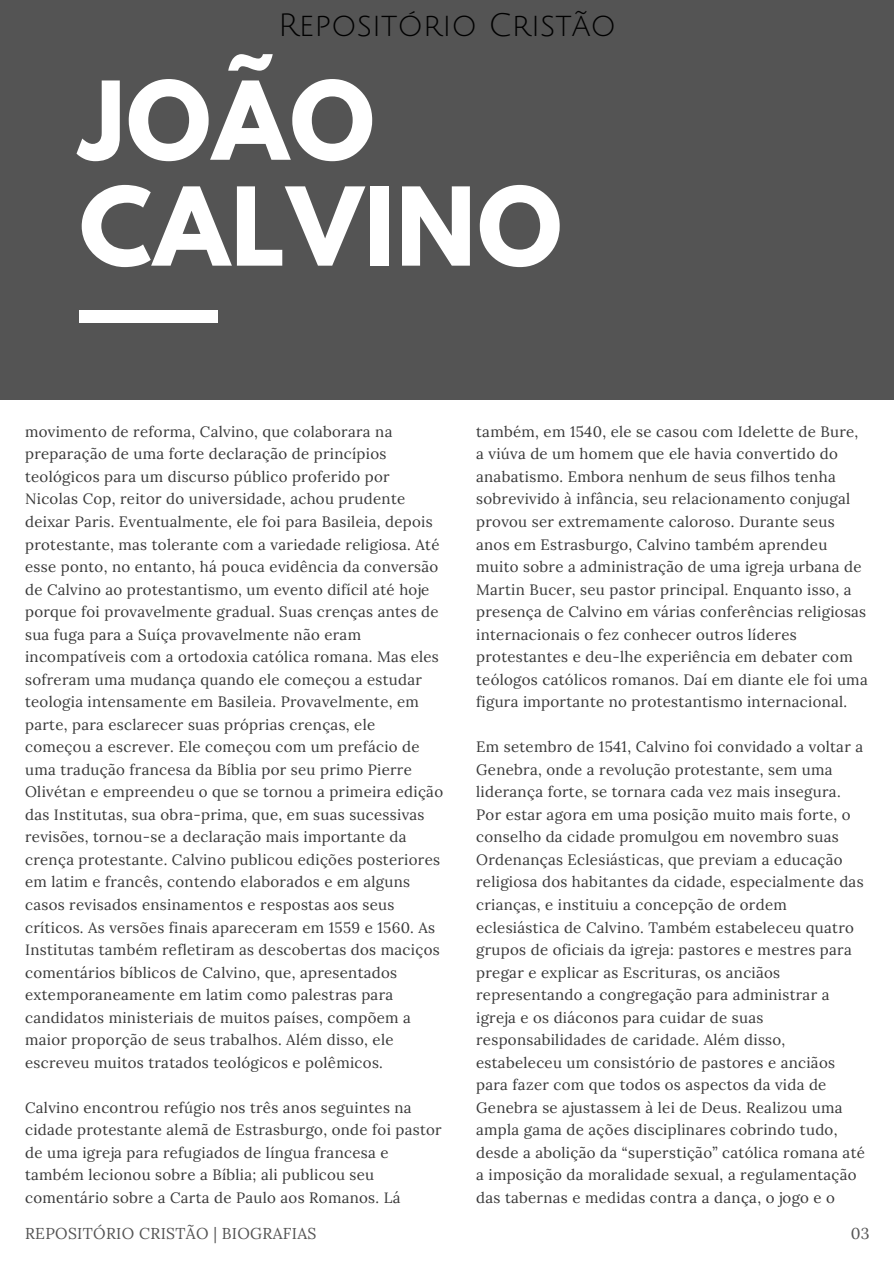
<style>
.page{position:relative;width:894px;height:1264px;background:#fff}
.page>*{position:absolute;margin:0;border:0;box-sizing:border-box;transform-origin:0 0}
.t1{font:700 96.15px/105.9px "League Spartan";letter-spacing:.02em;color:#fff}
.t2{font:31.5px "Julius Sans One";color:#000}
.t3{font:15.75px "Lora";letter-spacing:.02em;color:#545454}
.t4{font:15px/22.5px "Lora";letter-spacing:.02em;color:#383838}
</style>
<div class="page">
<div style="left:0;top:0;width:893px;height:400px;background:#545454"></div>
<div style="left:79px;top:310px;width:139px;height:13px;background:#fff"></div>
<h2 class="t2" style="left:278px;top:9px;width:339px">Repositório Cristão</h2>
<h1 class="t1" style="left:79px;top:80px;width:484px">JOÃO<br>CALVINO</h1>
<p class="t4" style="left:476px;top:420px;width:393px">também, em 1540, ele se casou com Idelette de Bure, a viúva de um homem que ele havia convertido do anabatismo. Embora nenhum de seus filhos tenha sobrevivido à infância, seu relacionamento conjugal provou ser extremamente caloroso. Durante seus anos em Estrasburgo, Calvino também aprendeu muito sobre a administração de uma igreja urbana de Martin Bucer, seu pastor principal. Enquanto isso, a presença de Calvino em várias conferências religiosas internacionais o fez conhecer outros líderes protestantes e deu-lhe experiência em debater com teólogos católicos romanos. Daí em diante ele foi uma figura importante no protestantismo internacional.</p>
<p class="t4" style="left:476px;top:735px;width:390px">Em setembro de 1541, Calvino foi convidado a voltar a Genebra, onde a revolução protestante, sem uma liderança forte, se tornara cada vez mais insegura.<br>Por estar agora em uma posição muito mais forte, o conselho da cidade promulgou em novembro suas Ordenanças Eclesiásticas, que previam a educação religiosa dos habitantes da cidade, especialmente das crianças, e instituiu a concepção de ordem eclesiástica de Calvino. Também estabeleceu quatro grupos de oficiais da igreja: pastores e mestres para pregar e explicar as Escrituras, os anciãos representando a congregação para administrar a igreja e os diáconos para cuidar de suas responsabilidades de caridade. Além disso, estabeleceu um consistório de pastores e anciãos para fazer com que todos os aspectos da vida de Genebra se ajustassem à lei de Deus. Realizou uma ampla gama de ações disciplinares cobrindo tudo, desde a abolição da “superstição” católica romana até a imposição da moralidade sexual, a regulamentação das tabernas e medidas contra a dança, o jogo e o</p>
<p class="t4" style="left:25px;top:420px;width:419px">movimento de reforma, Calvino, que colaborara na preparação de uma forte declaração de princípios teológicos para um discurso público proferido por Nicolas Cop, reitor do universidade, achou prudente deixar Paris. Eventualmente, ele foi para Basileia, depois protestante, mas tolerante com a variedade religiosa. Até esse ponto, no entanto, há pouca evidência da conversão de Calvino ao protestantismo, um evento difícil até hoje porque foi provavelmente gradual. Suas crenças antes de sua fuga para a Suíça provavelmente não eram incompatíveis com a ortodoxia católica romana. Mas eles sofreram uma mudança quando ele começou a estudar teologia intensamente em Basileia. Provavelmente, em parte, para esclarecer suas próprias crenças, ele começou a escrever. Ele começou com um prefácio de uma tradução francesa da Bíblia por seu primo Pierre Olivétan e empreendeu o que se tornou a primeira edição das Institutas, sua obra-prima, que, em suas sucessivas revisões, tornou-se a declaração mais importante da crença protestante. Calvino publicou edições posteriores em latim e francês, contendo elaborados e em alguns casos revisados ensinamentos e respostas aos seus críticos. As versões finais apareceram em 1559 e 1560. As Institutas também refletiram as descobertas dos maciços comentários bíblicos de Calvino, que, apresentados extemporaneamente em latim como palestras para candidatos ministeriais de muitos países, compõem a maior proporção de seus trabalhos. Além disso, ele escreveu muitos tratados teológicos e polêmicos.</p>
<p class="t4" style="left:25px;top:1095px;width:418px">Calvino encontrou refúgio nos três anos seguintes na cidade protestante alemã de Estrasburgo, onde foi pastor de uma igreja para refugiados de língua francesa e também lecionou sobre a Bíblia; ali publicou seu comentário sobre a Carta de Paulo aos Romanos. Lá</p>
<p class="t3" style="left:25px;top:1222px;width:293px">REPOSITÓRIO CRISTÃO | BIOGRAFIAS</p>
<p class="t3" style="left:850px;top:1222px;width:20px">03</p>
</div>
